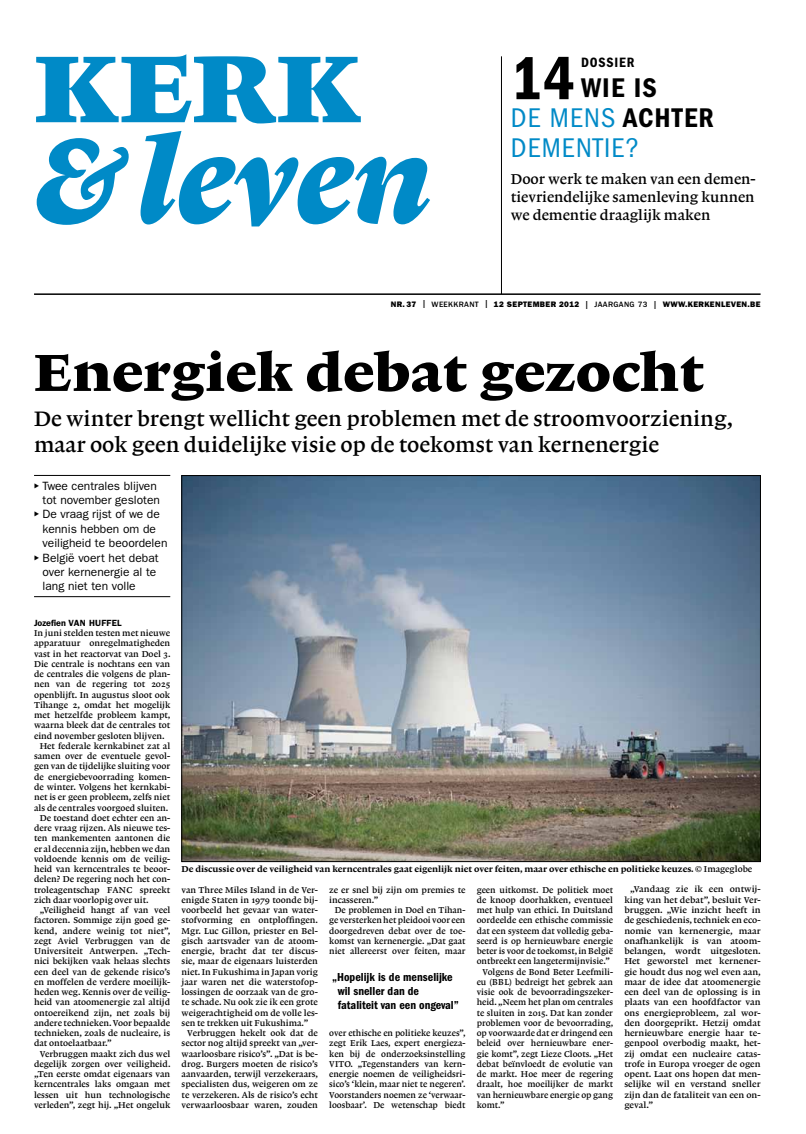
<style>
.page{position:relative;width:806px;height:1134px;background:#fff}
.page>*{position:absolute;margin:0;border:0;box-sizing:border-box;transform-origin:0 0}
.t1{font:125px "Lexicon No 1 F Italic Txt";color:#008ac7}
.t2{font:125px "Lexicon No 1 F Roman SC";color:#008ac7}
.t3{font:600 condensed 62.6px "Franklin Gothic LT";color:#000}
.t4{font:55px "Lexicon No 1 F Roman Txt";color:#000}
.t5{font:condensed 28px/30px "Franklin Gothic LT";letter-spacing:.04em;color:#008ac7}
.t6{font:22px/26.4px "Lexicon No 1 B Roman Txt";color:#000}
.t7{font:15px/18px "Lexicon No 1 B Roman Txt";color:#000;text-align:justify}
.t8{font:600 condensed 14px "Franklin Gothic LT";letter-spacing:.06em;color:#000}
.t9{font:12px/14.4px "Franklin Gothic LT";color:#000}
.t10{font:600 condensed 12px/14px "Franklin Gothic LT";color:#000}
.t11{font:9px/10.3px "Lexicon No 1 B Roman Txt";color:#000;text-align:justify}
.t12{font:9px "Lexicon No 1 D Roman Txt";color:#000}
.t13{font:600 9px "Franklin Gothic LT";letter-spacing:.03em;color:#000}
.t14{font:800 8px "Franklin Gothic LT";letter-spacing:.04em;color:#000}
.s1{font-weight:600;color:#000}
.s2{font-weight:500}
.s3{font-family:"Lexicon No 1 B Roman Txt"}
</style>
<div class="page">
<hr style="left:500px;top:56px;width:1px;height:238px;background:#000">
<hr style="left:34px;top:293px;width:726px;height:2px;background:#000">
<hr style="left:34px;top:475px;width:136px;height:1px;background:#000">
<hr style="left:34px;top:596px;width:136px;height:1px;background:#000">
<img style="left:183px;top:477px;width:575px;height:383px">
<h1 class="t2" style="left:34px;top:10px;width:328px">kerk</h1>
<h1 class="t1" style="left:34px;top:109px;width:398px">&amp; leven</h1>
<h2 class="t3" style="left:510px;top:43px;width:65px">14</h2>
<h3 class="t8" style="left:580px;top:55px;width:55px">dossier</h3>
<h3 class="t5" style="left:510px;top:73px;width:204px;text-indent:70px"><span class="s1">Wie is<br></span>DE MENS <span class="s1">achter<br></span>DEMENTIE?</h3>
<h3 class="t7" style="left:510px;top:170px;width:246px">Door werk te maken van een demen&shy;tievriendelijke samenleving kunnen we dementie draaglijk maken</h3>
<p class="t14" style="left:390px;top:299px;width:371px">NR. 37 <span class="s2">| WEEKKRANT |</span> 12 SEPTEMBER 2012 <span class="s2">| JAARGANG 73 |</span> WWW.KERKENLEVEN.BE</p>
<h3 class="t4" style="left:34px;top:342px;width:670px">Energiek debat gezocht</h3>
<h3 class="t6" style="left:34px;top:405px;width:700px">De winter brengt wellicht geen problemen met de stroomvoorziening, maar ook geen duidelijke visie op de toekomst van kernenergie</h3>
<h3 class="t9" style="left:43px;top:478px;width:126px">Twee centrales blijven tot november gesloten<br>De vraag rijst of we de kennis hebben om de veiligheid te beoordelen<br>België voert het debat over kernenergie al te lang niet ten volle</h3>
<p class="t13" style="left:34px;top:617px;width:89px">Jozefien Van Huffel</p>
<p class="t11" style="left:34px;top:628px;width:138px">In juni stelden testen met nieuwe</p>
<p class="t11" style="left:34px;top:638px;width:138px">apparatuur onregelmatigheden</p>
<p class="t11" style="left:34px;top:649px;width:138px">vast in het reactorvat van Doel 3.</p>
<p class="t11" style="left:34px;top:659px;width:138px">Die centrale is nochtans een van</p>
<p class="t11" style="left:34px;top:669px;width:138px">de centrales die volgens de plan-</p>
<p class="t11" style="left:34px;top:679px;width:138px">nen van de regering tot 2025</p>
<p class="t11" style="left:34px;top:690px;width:138px">openblijft. In augustus sloot ook</p>
<p class="t11" style="left:34px;top:700px;width:138px">Tihange 2, omdat het mogelijk</p>
<p class="t11" style="left:34px;top:710px;width:138px">met hetzelfde probleem kampt,</p>
<p class="t11" style="left:34px;top:720px;width:138px">waarna bleek dat de centrales tot</p>
<p class="t11" style="left:34px;top:731px;width:132px">eind november gesloten blijven.</p>
<p class="t11" style="left:40px;top:741px;width:132px">Het federale kernkabinet zat al</p>
<p class="t11" style="left:34px;top:751px;width:138px">samen over de eventuele gevol-</p>
<p class="t11" style="left:34px;top:761px;width:138px">gen van de tijdelijke sluiting voor</p>
<p class="t11" style="left:34px;top:772px;width:138px">de energiebevoorrading komen-</p>
<p class="t11" style="left:34px;top:782px;width:138px">de winter. Volgens het kernkabi-</p>
<p class="t11" style="left:34px;top:792px;width:138px">net is er geen probleem, zelfs niet</p>
<p class="t11" style="left:34px;top:802px;width:136px">als de centrales voorgoed sluiten.</p>
<p class="t11" style="left:40px;top:813px;width:132px">De toestand doet echter een an-</p>
<p class="t11" style="left:34px;top:823px;width:138px">dere vraag rijzen. Als nieuwe tes-</p>
<p class="t11" style="left:34px;top:833px;width:138px">ten mankementen aantonen die</p>
<p class="t11" style="left:34px;top:843px;width:138px">er al decennia zijn, hebben we dan</p>
<p class="t11" style="left:34px;top:854px;width:138px">voldoende kennis om de veilig-</p>
<p class="t11" style="left:34px;top:864px;width:138px">heid van kerncentrales te beoor-</p>
<p class="t11" style="left:34px;top:874px;width:138px">delen? De regering noch het con-</p>
<p class="t11" style="left:34px;top:884px;width:138px">troleagentschap FANC spreekt</p>
<p class="t11" style="left:34px;top:895px;width:116px">zich daar voorlopig over uit.</p>
<p class="t11" style="left:40px;top:905px;width:132px">„Veiligheid hangt af van veel</p>
<p class="t11" style="left:34px;top:915px;width:138px">factoren. Sommige zijn goed ge-</p>
<p class="t11" style="left:34px;top:925px;width:138px">kend, andere weinig tot niet”,</p>
<p class="t11" style="left:34px;top:936px;width:138px">zegt Aviel Verbruggen van de</p>
<p class="t11" style="left:34px;top:946px;width:138px">Universiteit Antwerpen. „Tech-</p>
<p class="t11" style="left:34px;top:956px;width:138px">nici bekijken vaak helaas slechts</p>
<p class="t11" style="left:34px;top:966px;width:138px">een deel van de gekende risico’s</p>
<p class="t11" style="left:34px;top:977px;width:138px">en moffelen de verdere moeilijk-</p>
<p class="t11" style="left:34px;top:987px;width:138px">heden weg. Kennis over de veilig-</p>
<p class="t11" style="left:34px;top:997px;width:138px">heid van atoomenergie zal altijd</p>
<p class="t11" style="left:34px;top:1007px;width:138px">ontoereikend zijn, net zoals bij</p>
<p class="t11" style="left:34px;top:1018px;width:138px">andere technieken. Voor bepaalde</p>
<p class="t11" style="left:34px;top:1028px;width:138px">technieken, zoals de nucleaire, is</p>
<p class="t11" style="left:34px;top:1038px;width:79px">dat ontoelaatbaar.”</p>
<p class="t11" style="left:40px;top:1048px;width:132px">Verbruggen maakt zich dus wel</p>
<p class="t11" style="left:34px;top:1059px;width:138px">degelijk zorgen over veiligheid.</p>
<p class="t11" style="left:34px;top:1069px;width:138px">„Ten eerste omdat eigenaars van</p>
<p class="t11" style="left:34px;top:1079px;width:138px">kerncentrales laks omgaan met</p>
<p class="t11" style="left:34px;top:1089px;width:138px">lessen uit hun technologische</p>
<p class="t11" style="left:34px;top:1100px;width:138px">verleden”, zegt hij. „Het ongeluk</p>
<p class="t12" style="left:181px;top:864px;width:571px">De discussie over de veiligheid van kerncentrales gaat eigenlijk niet over feiten, maar over ethische en politieke keuzes. <span class="s3">© Imageglobe</span></p>
<p class="t11" style="left:624px;top:884px;width:138px;text-indent:6px">„Vandaag zie ik een ontwij&shy;king van het debat”, besluit Ver&shy;bruggen. „Wie inzicht heeft in de geschiedenis, techniek en eco&shy;nomie van kernenergie, maar onafhankelijk is van atoom&shy;belangen, wordt uitgesloten.<br>Het geworstel met kernener&shy;gie houdt dus nog wel even aan, maar de idee dat atoomenergie een deel van de oplossing is in plaats van een hoofdfactor van ons energieprobleem, zal wor&shy;den doorgeprikt. Hetzij omdat hernieuwbare energie haar te&shy;genpool overbodig maakt, het&shy;zij omdat een nucleaire catas&shy;trofe in Europa vroeger de ogen opent. Laat ons hopen dat men&shy;selijke wil en verstand sneller zijn dan de fataliteit van een on&shy;geval.”</p>
<p class="t11" style="left:476px;top:884px;width:138px">geen uitkomst. De politiek moet</p>
<p class="t11" style="left:476px;top:895px;width:138px">de knoop doorhakken, eventueel</p>
<p class="t11" style="left:476px;top:905px;width:138px">met hulp van ethici. In Duitsland</p>
<p class="t11" style="left:476px;top:915px;width:138px">oordeelde een ethische commissie</p>
<p class="t11" style="left:476px;top:925px;width:138px">dat een systeem dat volledig geba-</p>
<p class="t11" style="left:476px;top:936px;width:138px">seerd is op hernieuwbare energie</p>
<p class="t11" style="left:476px;top:946px;width:138px">beter is voor de toekomst, in België</p>
<p class="t11" style="left:476px;top:956px;width:134px">ontbreekt een langetermijnvisie.”</p>
<p class="t11" style="left:482px;top:966px;width:132px">Volgens de Bond Beter Leefmili-</p>
<p class="t11" style="left:476px;top:977px;width:138px">eu (BBL) bedreigt het gebrek aan</p>
<p class="t11" style="left:476px;top:987px;width:138px">visie ook de bevoorradingszeker-</p>
<p class="t11" style="left:476px;top:997px;width:138px">heid. „Neem het plan om centrales</p>
<p class="t11" style="left:476px;top:1007px;width:138px">te sluiten in 2015. Dat kan zonder</p>
<p class="t11" style="left:476px;top:1018px;width:138px">problemen voor de bevoorrading,</p>
<p class="t11" style="left:476px;top:1028px;width:138px">op voorwaarde dat er dringend een</p>
<p class="t11" style="left:476px;top:1038px;width:138px">beleid over hernieuwbare ener-</p>
<p class="t11" style="left:476px;top:1048px;width:138px">gie komt”, zegt Lieze Cloots. „Het</p>
<p class="t11" style="left:476px;top:1059px;width:138px">debat beïnvloedt de evolutie van</p>
<p class="t11" style="left:476px;top:1069px;width:138px">de markt. Hoe meer de regering</p>
<p class="t11" style="left:476px;top:1079px;width:138px">draalt, hoe moeilijker de markt</p>
<p class="t11" style="left:476px;top:1089px;width:138px">van hernieuwbare energie op gang</p>
<p class="t11" style="left:476px;top:1100px;width:29px">komt.”</p>
<p class="t11" style="left:181px;top:884px;width:138px">van Three Miles Island in de Ver&shy;enigde Staten in 1979 toonde bij&shy;voorbeeld het gevaar van water&shy;stofvorming en ontploffingen.<br>Mgr. Luc Gillon, priester en Bel&shy;gisch aartsvader van de atoom&shy;energie, bracht dat ter discus&shy;sie, maar de eigenaars luisterden niet. In Fukushima in Japan vorig jaar waren net die waterstofop&shy;lossingen de oorzaak van de gro&shy;te schade. Nu ook zie ik een grote weigerachtigheid om de volle les&shy;sen te trekken uit Fukushima.”</p>
<p class="t11" style="left:181px;top:1028px;width:138px;text-indent:6px">Verbruggen hekelt ook dat de sector nog altijd spreekt van „ver&shy;waarloosbare risico’s”. „Dat is be&shy;drog. Burgers moeten de risico’s aanvaarden, terwijl verzekeraars, specialisten dus, weigeren om ze te verzekeren. Als de risico’s echt verwaarloosbaar waren, zouden</p>
<p class="t11" style="left:329px;top:884px;width:138px">ze er snel bij zijn om premies te incasseren.”</p>
<p class="t11" style="left:329px;top:905px;width:138px;text-indent:6px">De problemen in Doel en Tihan&shy;ge versterken het pleidooi voor een doorgedreven debat over de toe&shy;komst van kernenergie. „Dat gaat niet allereerst over feiten, maar</p>
<h3 class="t10" style="left:337px;top:970px;width:123px;text-indent:-6px">„Hopelijk is de menselijke wil sneller dan de fataliteit van een ongeval”</h3>
<p class="t11" style="left:329px;top:1028px;width:138px">over ethische en politieke keuzes”, zegt Erik Laes, expert energieza&shy;ken bij de onderzoeksinstelling VITO. „Tegenstanders van kern&shy;energie noemen de veiligheidsri&shy;sico’s ‘klein, maar niet te negeren’.<br>Voorstanders noemen ze ‘verwaar&shy;loosbaar’. De wetenschap biedt</p>
</div>
